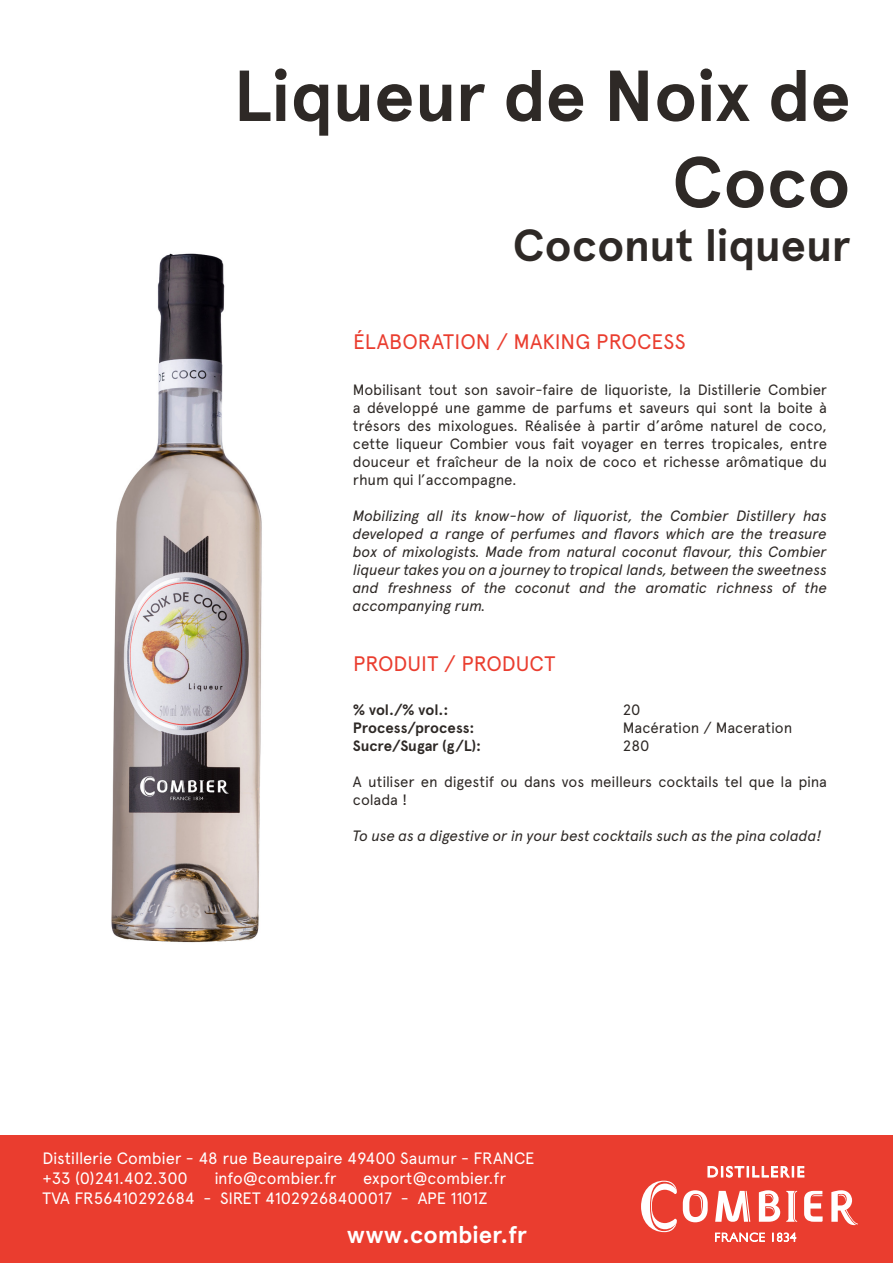
<style>
.page{position:relative;width:893px;height:1263px;background:#fff}
.page>*{position:absolute;margin:0;border:0;box-sizing:border-box;transform-origin:0 0}
.t1{font:700 72px/86.4px "Apercu";color:#2e2926;text-align:right}
.t2{font:700 45px "Apercu";letter-spacing:-.005em;color:#2e2926}
.t3{font:700 24px "Apercu";letter-spacing:-.005em;color:#fff}
.t4{font:21px "Apercu";letter-spacing:.005em;color:#ea3d2f}
.t5{font:16.5px/19.8px "Apercu";letter-spacing:-.01em;color:#fff}
.t6{font:15px/18px "Apercu";letter-spacing:-.01em;color:#2e2926;text-align:justify}
.t7{font:italic 15px/18px "Apercu";letter-spacing:-.015em;color:#2e2926;text-align:justify}
.t8{font:700 15px "Apercu";letter-spacing:-.005em;color:#2e2926}
</style>
<div class="page">
<img style="left:111px;top:253px;width:151px;height:690px">
<div style="left:0;top:1135px;width:893px;height:128px;background:#ea3d2f"></div>
<svg style="left:786px;top:1191px;width:11px;height:31px"></svg>
<svg style="left:683px;top:1190px;width:25px;height:32px"></svg>
<svg style="left:804px;top:1191px;width:19px;height:31px"></svg>
<svg style="left:715px;top:1191px;width:35px;height:31px"></svg>
<svg style="left:759px;top:1190px;width:21px;height:32px"></svg>
<svg style="left:641px;top:1180px;width:36px;height:52px"></svg>
<svg style="left:831px;top:1190px;width:27px;height:35px"></svg>
<svg style="left:715px;top:1233px;width:50px;height:8px"></svg>
<svg style="left:772px;top:1233px;width:24px;height:8px"></svg>
<svg style="left:708px;top:1166px;width:96px;height:11px"></svg>
<h1 class="t1" style="left:233px;top:53px;width:619px">Liqueur de Noix de<br>Coco</h1>
<h2 class="t2" style="left:513px;top:218px;width:339px">Coconut liqueur</h2>
<h3 class="t4" style="left:353px;top:329px;width:334px">ÉLABORATION / MAKING PROCESS</h3>
<p class="t6" style="left:353px;top:380px;width:476px">Mobilisant tout son savoir-faire de liquoriste, la Distillerie Combier a développé une gamme de parfums et saveurs qui sont la boite à trésors des mixologues. Réalisée à partir d’arôme naturel de coco, cette liqueur Combier vous fait voyager en terres tropicales, entre douceur et fraîcheur de la noix de coco et richesse arômatique du rhum qui l’accompagne.</p>
<p class="t7" style="left:353px;top:505px;width:476px">Mobilizing all its know-how of liquorist, the Combier Distillery has developed a range of perfumes and flavors which are the treasure box of mixologists. Made from natural coconut flavour, this Combier liqueur takes you on a journey to tropical lands, between the sweetness and freshness of the coconut and the aromatic richness of the accompanying rum.</p>
<h3 class="t4" style="left:353px;top:651px;width:204px">PRODUIT / PRODUCT</h3>
<p class="t8" style="left:353px;top:700px;width:97px">% vol./% vol.:</p>
<p class="t6" style="left:623px;top:700px;width:19px">20</p>
<p class="t8" style="left:353px;top:718px;width:123px">Process/process:</p>
<p class="t6" style="left:623px;top:718px;width:171px">Macération / Maceration</p>
<p class="t8" style="left:353px;top:736px;width:130px">Sucre/Sugar (g/L):</p>
<p class="t6" style="left:623px;top:736px;width:28px">280</p>
<p class="t6" style="left:353px;top:772px;width:476px">A utiliser en digestif ou dans vos meilleurs cocktails tel que la pina colada !</p>
<p class="t7" style="left:353px;top:825px;width:470px">To use as a digestive or in your best cocktails such as the pina colada!</p>
<p class="t5" style="left:43px;top:1148px;width:494px">Distillerie Combier - 48 rue Beaurepaire 49400 Saumur - FRANCE +33 (0)241.402.300</p>
<p class="t5" style="left:43px;top:1168px;width:465px;text-indent:321px">export@combier.fr<br>TVA FR56410292684 - SIRET 41029268400017 - APE 1101Z</p>
<h3 class="t3" style="left:347px;top:1220px;width:181px">www.combier.fr</h3>
<p class="t5" style="left:214px;top:1168px;width:124px">info@combier.fr</p>
</div>
